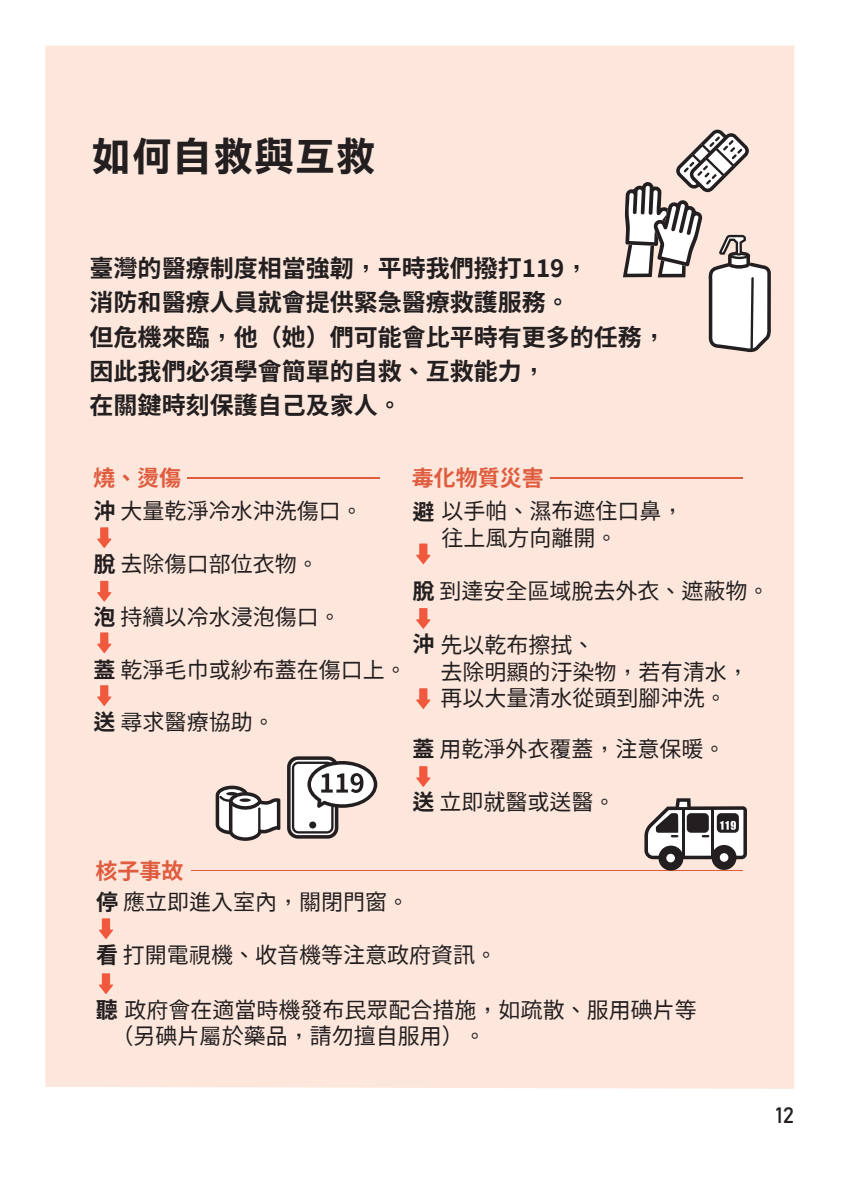
<style>
.page{position:relative;width:851px;height:1191px;background:#fff}
.page>*{position:absolute;margin:0;border:0;box-sizing:border-box;transform-origin:0 0}
.t1{font:40px "DF Li Hei Bd WIN BF";letter-spacing:.02em;color:#231f20}
.t2{font:700 24px/34.4px "Taipei Sans TC Beta";color:#231f20}
.t3{font:22px/26.4px "Taipei Sans TC Beta";color:#231f20}
.t4{font:700 22px "Taipei Sans TC Beta";color:#df5c3f}
.t5{font:22px "Bahnschrift";color:#231f20}
.s1{font-weight:700}
.s2{font-weight:700;color:#df5c3f}
</style>
<div class="page">
<div style="left:45px;top:46px;width:749px;height:1042px;background:#fde7dc"></div>
<hr style="left:191px;top:870px;width:551px;height:1px;background:#df5c3f">
<hr style="left:550px;top:477px;width:192px;height:1px;background:#df5c3f">
<hr style="left:187px;top:477px;width:192px;height:1px;background:#df5c3f">
<svg style="left:216px;top:785px;width:64px;height:56px"></svg>
<svg style="left:622px;top:129px;width:149px;height:223px"></svg>
<svg style="left:644px;top:798px;width:102px;height:72px"></svg>
<div style="left:719px;top:853px;width:9px;height:8px;background:#fff;border-radius:50%"></div>
<svg style="left:287px;top:756px;width:90px;height:82px"></svg>
<svg style="left:97px;top:527px;width:15px;height:21px"></svg>
<svg style="left:416px;top:543px;width:14px;height:21px"></svg>
<svg style="left:416px;top:608px;width:14px;height:21px"></svg>
<svg style="left:99px;top:918px;width:14px;height:21px"></svg>
<svg style="left:99px;top:973px;width:14px;height:21px"></svg>
<svg style="left:416px;top:688px;width:14px;height:21px"></svg>
<svg style="left:416px;top:766px;width:14px;height:21px"></svg>
<svg style="left:97px;top:581px;width:15px;height:20px"></svg>
<svg style="left:97px;top:632px;width:15px;height:21px"></svg>
<svg style="left:97px;top:685px;width:15px;height:21px"></svg>
<h1 class="t1" style="left:91px;top:136px;width:286px">如何自救與互救</h1>
<p class="t2" style="left:90px;top:251px;width:577px">臺灣的醫療制度相當強韌，平時我們撥打119，<br>消防和醫療人員就會提供緊急醫療救護服務。<br>但危機來臨，他（她）們可能會比平時有更多的任務，因此我們必須學會簡單的自救、互救能力，<br>在關鍵時刻保護自己及家人。</p>
<p class="t4" style="left:93px;top:465px;width:89px">燒、燙傷</p>
<p class="t4" style="left:412px;top:465px;width:133px">毒化物質災害</p>
<p class="t3" style="left:94px;top:498px;width:270px"><span class="s1">沖</span> 大量乾淨冷水沖洗傷口。</p>
<p class="t3" style="left:94px;top:551px;width:226px"><span class="s1">脫</span> 去除傷口部位衣物。</p>
<p class="t3" style="left:94px;top:604px;width:248px"><span class="s1">泡</span> 持續以冷水浸泡傷口。</p>
<p class="t3" style="left:94px;top:656px;width:314px"><span class="s1">蓋</span> 乾淨毛巾或紗布蓋在傷口上。</p>
<p class="t3" style="left:94px;top:709px;width:182px"><span class="s1">送</span> 尋求醫療協助。</p>
<p class="t3" style="left:412px;top:499px;width:272px"><span class="s1">避</span>以手帕、濕布遮住口鼻，</p>
<p class="t3" style="left:441px;top:525px;width:178px">往上風方向離開。</p>
<p class="t3" style="left:412px;top:578px;width:358px"><span class="s1">脫</span> 到達安全區域脫去外衣、遮蔽物。</p>
<p class="t3" style="left:412px;top:632px;width:184px"><span class="s1">沖</span>先以乾布擦拭、</p>
<p class="t3" style="left:440px;top:659px;width:310px">去除明顯的汙染物，若有清水，再以大量清水從頭到腳沖洗。</p>
<p class="t3" style="left:412px;top:736px;width:314px"><span class="s1">蓋</span> 用乾淨外衣覆蓋，注意保暖。</p>
<p class="t3" style="left:412px;top:789px;width:204px"><span class="s1">送</span> 立即就醫或送醫。</p>
<p class="t3" style="left:95px;top:855px;width:315px;line-height:31px"><span class="s2">核子事故<br></span><span class="s1">停</span> 應立即進入室內，關閉門窗。</p>
<p class="t3" style="left:96px;top:942px;width:402px"><span class="s1">看</span> 打開電視機、收音機等注意政府資訊。</p>
<p class="t3" style="left:112px;top:997px;width:586px;text-indent:-16px"><span class="s1">聽</span>政府會在適當時機發布民眾配合措施，如疏散、服用碘片等（另碘片屬於藥品，請勿擅自服用）。</p>
<p class="t5" style="left:770px;top:1099px;width:25px">1212</p>
</div>
